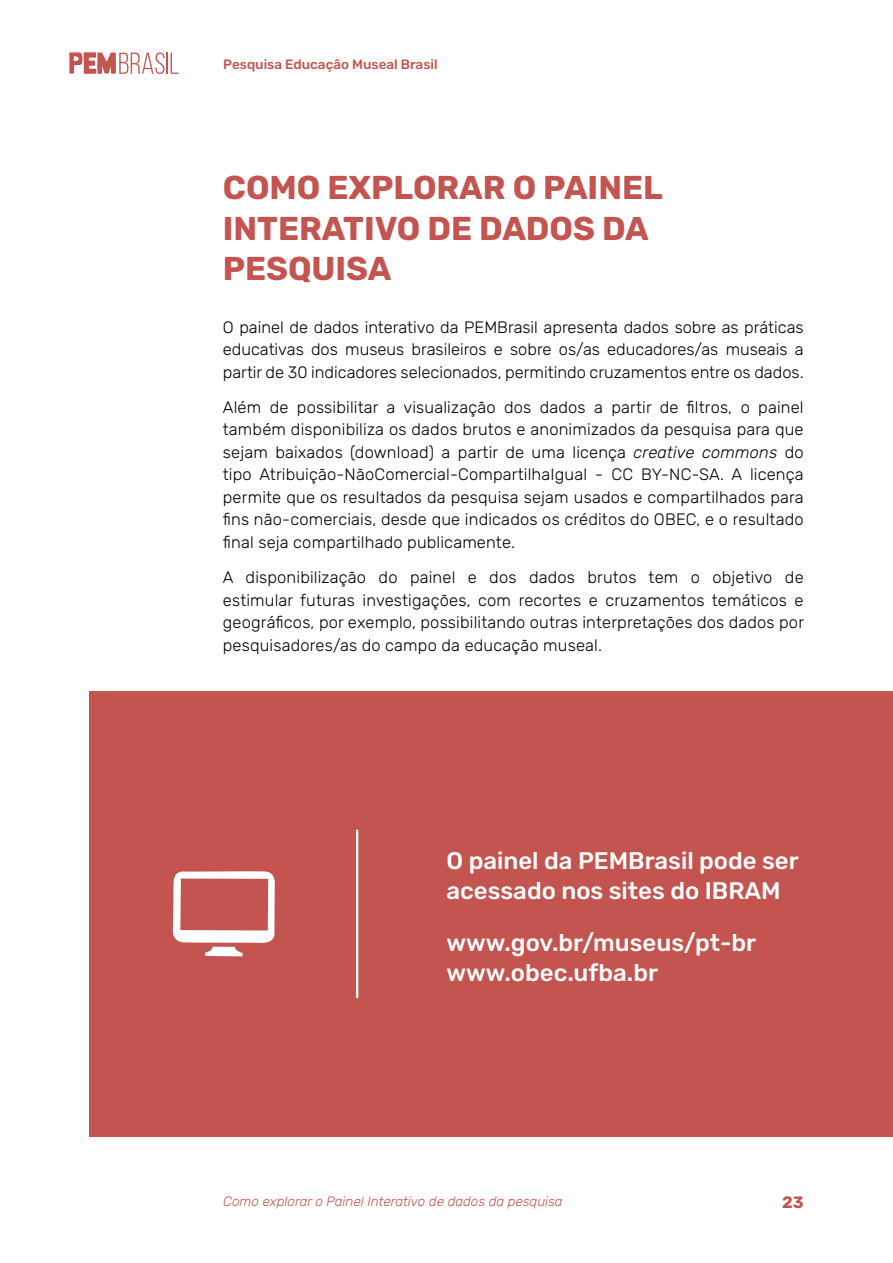
<style>
.page{position:relative;width:893px;height:1263px;background:#fff}
.page>*{position:absolute;margin:0;border:0;box-sizing:border-box;transform-origin:0 0}
.t1{font:700 33px/40.5px "Rubik";color:#c4544f}
.t2{font:500 24px/30px "Rubik";color:#fff}
.t3{font:300 16.5px/22.5px "Rubik";letter-spacing:.01em;color:#000;text-align:justify}
.t4{font:700 16.5px "Rubik";color:#c4544f}
.t5{font:italic 300 13.5px "Rubik";color:#c4544f}
.t6{font:500 13.5px "Rubik";color:#c4544f}
.s1{font-style:italic}
</style>
<div class="page">
<svg style="left:69px;top:52px;width:110px;height:22px"></svg>
<div style="left:89px;top:691px;width:804px;height:446px;background:#c4544f"></div>
<hr style="left:356px;top:830px;width:2px;height:168px;background:#fff">
<svg style="left:173px;top:871px;width:102px;height:85px"></svg>
<p class="t6" style="left:223px;top:57px;width:216px">Pesquisa Educação Museal Brasil</p>
<h1 class="t1" style="left:223px;top:168px;width:441px">COMO EXPLORAR O PAINEL<br>INTERATIVO DE DADOS DA<br>PESQUISA</h1>
<p class="t3" style="left:223px;top:316px;width:582px">O painel de dados interativo da PEMBrasil apresenta dados sobre as práticas educativas dos museus brasileiros e sobre os/as educadores/as museais a partir de 30 indicadores selecionados, permitindo cruzamentos entre os dados.</p>
<p class="t3" style="left:223px;top:396px;width:582px">Além de possibilitar a visualização dos dados a partir de filtros, o painel também disponibiliza os dados brutos e anonimizados da pesquisa para que sejam baixados (download) a partir de uma licença <span class="s1">creative commons</span> do tipo Atribuição-NãoComercial-CompartilhaIgual - CC BY-NC-SA. A licença permite que os resultados da pesquisa sejam usados e compartilhados para fins não-comerciais, desde que indicados os créditos do OBEC, e o resultado final seja compartilhado publicamente.</p>
<p class="t3" style="left:223px;top:567px;width:583px">A disponibilização do painel e dos dados brutos tem o objetivo de estimular futuras investigações, com recortes e cruzamentos temáticos e geográficos, por exemplo, possibilitando outras interpretações dos dados por pesquisadores/as do campo da educação museal.</p>
<h2 class="t2" style="left:446px;top:847px;width:354px">O painel da PEMBrasil pode ser acessado nos sites do IBRAM</h2>
<h2 class="t2" style="left:446px;top:928px;width:311px">www.gov.br/museus/pt-br www.obec.ufba.br</h2>
<p class="t5" style="left:223px;top:1194px;width:341px">Como explorar o Painel Interativo de dados da pesquisa</p>
<p class="t4" style="left:782px;top:1192px;width:23px">23</p>
</div>
